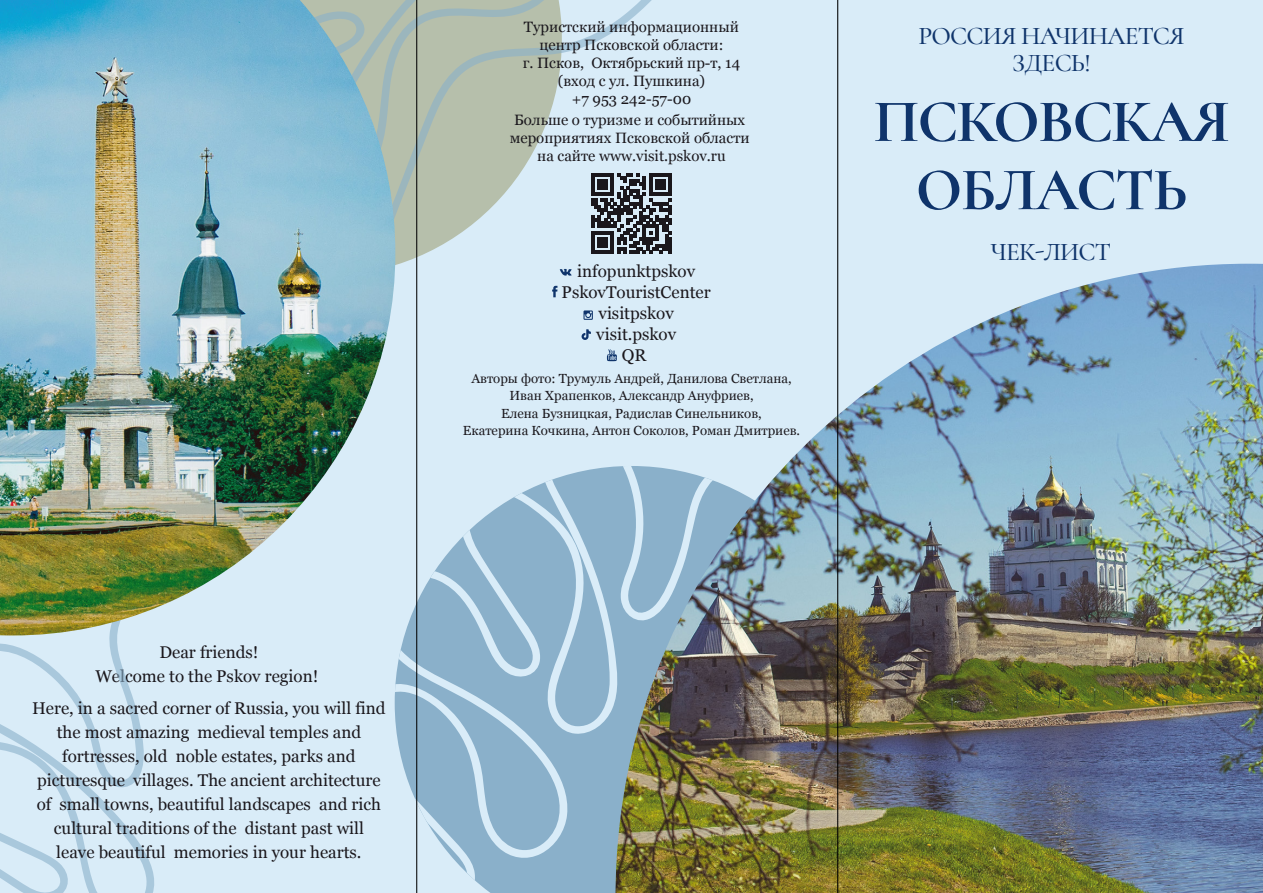
<style>
.page{position:relative;width:1263px;height:893px;background:#d9ecf8}
.page>*{position:absolute;margin:0;border:0;box-sizing:border-box;transform-origin:0 0}
.t1{font:700 60.9px/68.2px "Cormorant";letter-spacing:-.03em;color:#0f346b;text-align:center}
.t2{font:500 25.5px/27.6px "Cormorant";letter-spacing:-.03em;color:#0f346b;text-align:center}
.t3{font:16.95px/24px "Georgia";color:#1a171c;text-align:center}
.t4{font:15px/18px "Georgia";color:#1a171c;text-align:center}
.t5{font:13.2px/17.4px "Georgia";color:#1a171c;text-align:center}
</style>
<div class="page">
<svg style="left:395px;top:0;width:257px;height:272px"></svg>
<svg style="left:591px;top:173px;width:81px;height:81px"></svg>
<svg style="left:560px;top:269px;width:12px;height:7px"></svg>
<svg style="left:552px;top:286px;width:5px;height:11px"></svg>
<svg style="left:581px;top:329px;width:10px;height:11px"></svg>
<svg style="left:607px;top:349px;width:8px;height:12px"></svg>
<svg style="left:583px;top:310px;width:10px;height:10px"></svg>
<svg style="left:0;top:635px;width:154px;height:258px"></svg>
<svg style="left:395px;top:466px;width:220px;height:427px;fill:#8ab0ca"></svg>
<img style="left:615px;top:264px;width:648px;height:629px">
<img style="left:0;top:0;width:395px;height:635px">
<hr style="left:416px;top:0;width:1px;height:893px;background:#000">
<hr style="left:837px;top:0;width:1px;height:893px;background:#000">
<p class="t4" style="left:523px;top:19px;width:219px">Туристский информационный центр Псковской области:<br>г. Псков, Октябрьский пр-т, 14 (вход с ул. Пушкина)<br>+7 953 242-57-00</p>
<p class="t4" style="left:510px;top:111px;width:241px">Больше о туризме и событийных мероприятиях Псковской области на сайте www.visit.pskov.ru</p>
<p class="t3" style="left:562px;top:260px;width:151px;line-height:21.1px">infopunktpskov<br>PskovTouristCenter visitpskov visit.pskov<br>QR</p>
<p class="t5" style="left:463px;top:370px;width:339px">Авторы фото: Трумуль Андрей, Данилова Светлана, Иван Храпенков, Александр Ануфриев,<br>Елена Бузницкая, Радислав Синельников,<br>Екатерина Кочкина, Антон Соколов, Роман Дмитриев.</p>
<h2 class="t2" style="left:918px;top:22px;width:268px">РОССИЯ НАЧИНАЕТСЯ<br>ЗДЕСЬ!</h2>
<h1 class="t1" style="left:873px;top:87px;width:358px">ПСКОВСКАЯ<br>ОБЛАСТЬ</h1>
<h2 class="t2" style="left:991px;top:237px;width:122px">ЧЕК-ЛИСТ</h2>
<p class="t3" style="left:95px;top:641px;width:224px">Dear friends!<br>Welcome to the Pskov region!</p>
<p class="t3" style="left:32px;top:697px;width:355px">Here, in a sacred corner of Russia, you will find the most amazing medieval temples and fortresses, old noble estates, parks and picturesque villages. The ancient architecture of small towns, beautiful landscapes and rich cultural traditions of the distant past will<br>leave beautiful memories in your hearts.</p>
</div>
